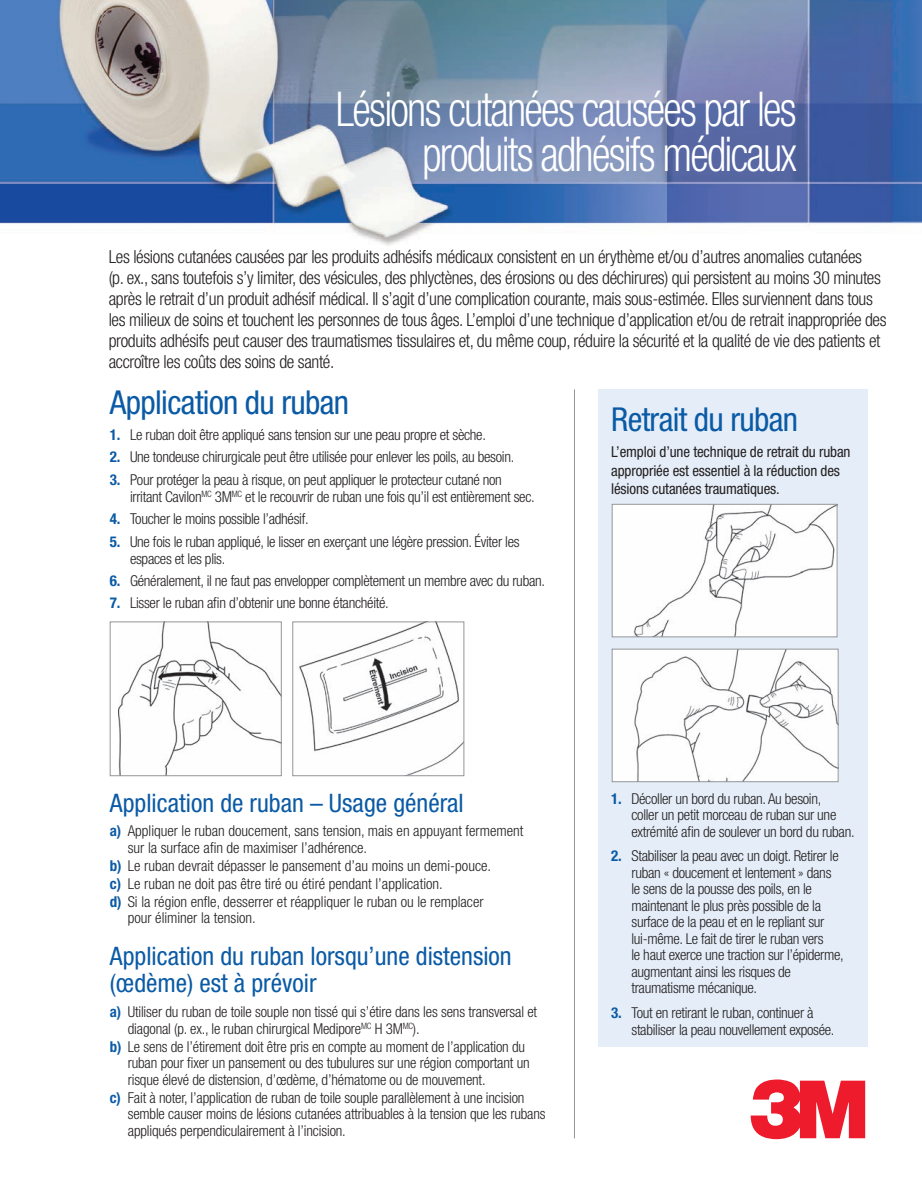
<style>
.page{position:relative;width:922px;height:1194px;background:#fff}
.page>*{position:absolute;margin:0;border:0;box-sizing:border-box;transform-origin:0 0}
.t1{font:300 condensed 48px/45px "Helvetica Neue";letter-spacing:-.04em;color:#fff;text-align:right;scale:.9 1}
.t2{font:condensed 33px "Helvetica Neue";letter-spacing:-.02em;color:#0a5aa5}
.t3{font:condensed 25.5px/27px "Helvetica Neue";color:#0a5aa5}
.t4{font:300 condensed 18px/21px "Helvetica Neue";letter-spacing:-.02em;color:#231f20}
.t5{font:300 condensed 15px/16.5px "Helvetica Neue";letter-spacing:-.02em;color:#231f20}
.t6{font:300 condensed 15px/16.5px "Helvetica Neue";color:#231f20}
.t7{font:condensed 15px/19.5px "Helvetica Neue";letter-spacing:-.01em;color:#231f20}
.t8{font:700 condensed 15px "Helvetica Neue";color:#0a5aa5}
.s1{font-weight:700;color:#0a5aa5}
</style>
<div class="page">
<div style="left:598px;top:389px;width:269px;height:657px;background:#e5eef8"></div>
<hr style="left:574px;top:389px;width:1px;height:748px;background:#939598">
<img style="left:0;top:0;width:921px;height:246px">
<img style="left:118px;top:623px;width:162px;height:151px">
<div style="left:110px;top:621px;width:172px;height:155px;border:1px solid #939598"></div>
<img style="left:299px;top:623px;width:163px;height:151px">
<div style="left:292px;top:621px;width:172px;height:155px;border:1px solid #939598"></div>
<img style="left:613px;top:506px;width:222px;height:129px">
<div style="left:611px;top:504px;width:226px;height:133px;border:1px solid #939598"></div>
<img style="left:613px;top:650px;width:223px;height:129px">
<div style="left:611px;top:648px;width:227px;height:133px;border:1px solid #939598"></div>
<svg style="left:750px;top:1079px;width:115px;height:59px"></svg>
<h1 class="t1" style="left:336px;top:86px;width:513px">Lésions cutanées causées par les produits adhésifs médicaux</h1>
<p class="t4" style="left:109px;top:246px;width:779px">Les lésions cutanées causées par les produits adhésifs médicaux consistent en un érythème et/ou d’autres anomalies cutanées<br>(p. ex., sans toutefois s’y limiter, des vésicules, des phlyctènes, des érosions ou des déchirures) qui persistent au moins 30 minutes après le retrait d’un produit adhésif médical. Il s’agit d’une complication courante, mais sous-estimée. Elles surviennent dans tous les milieux de soins et touchent les personnes de tous âges. L’emploi d’une technique d’application et/ou de retrait inappropriée des produits adhésifs peut causer des traumatismes tissulaires et, du même coup, réduire la sécurité et la qualité de vie des patients et accroître les coûts des soins de santé.</p>
<h2 class="t2" style="left:110px;top:383px;width:241px">Application du ruban</h2>
<p class="t5" style="left:110px;top:426px;width:377px"><span class="s1">1.</span> Le ruban doit être appliqué sans tension sur une peau propre et sèche.</p>
<p class="t5" style="left:110px;top:448px;width:406px"><span class="s1">2.</span> Une tondeuse chirurgicale peut être utilisée pour enlever les poils, au besoin.</p>
<p class="t8" style="left:110px;top:470px;width:12px">3.</p>
<p class="t5" style="left:130px;top:470px;width:406px;line-height:17.2px">Pour protéger la peau à risque, on peut appliquer le protecteur cutané non irritant Cavilon<sup>MC</sup> 3M<sup>MC</sup> et le recouvrir de ruban une fois qu’il est entièrement sec.</p>
<p class="t5" style="left:110px;top:510px;width:200px"><span class="s1">4.</span> Toucher le moins possible l’adhésif.</p>
<p class="t5" style="left:130px;top:532px;width:391px;line-height:17.2px;text-indent:-20px"><span class="s1">5.</span> Une fois le ruban appliqué, le lisser en exerçant une légère pression. Éviter les espaces et les plis.</p>
<p class="t5" style="left:110px;top:572px;width:437px"><span class="s1">6.</span> Généralement, il ne faut pas envelopper complètement un membre avec du ruban.</p>
<p class="t5" style="left:110px;top:594px;width:280px"><span class="s1">7.</span> Lisser le ruban afin d’obtenir une bonne étanchéité.</p>
<h3 class="t2" style="left:611px;top:399px;width:188px">Retrait du ruban</h3>
<p class="t7" style="left:611px;top:441px;width:241px">L’emploi d’une technique de retrait du ruban appropriée est essentiel à la réduction des</p>
<p class="t7" style="left:611px;top:479px;width:170px">lésions cutanées traumatiques.</p>
<h2 class="t3" style="left:110px;top:788px;width:355px">Application de ruban – Usage général</h2>
<p class="t6" style="left:110px;top:822px;width:415px"><span class="s1">a)</span> Appliquer le ruban doucement, sans tension, mais en appuyant fermement</p>
<p class="t6" style="left:110px;top:856px;width:383px"><span class="s1">b)</span> Le ruban devrait dépasser le pansement d’au moins un demi-pouce.</p>
<p class="t6" style="left:128px;top:838px;width:241px">sur la surface afin de maximiser l’adhérence.</p>
<p class="t6" style="left:110px;top:874px;width:334px"><span class="s1">c)</span> Le ruban ne doit pas être tiré ou étiré pendant l’application.</p>
<p class="t6" style="left:128px;top:892px;width:357px;text-indent:-18px"><span class="s1">d)</span> Si la région enfle, desserrer et réappliquer le ruban ou le remplacer pour éliminer la tension.</p>
<h2 class="t3" style="left:110px;top:942px;width:403px">Application du ruban lorsqu’une distension (œdème) est à prévoir</h2>
<p class="t5" style="left:128px;top:1003px;width:411px;text-indent:-18px"><span class="s1">a)</span> Utiliser du ruban de toile souple non tissé qui s’étire dans les sens transversal et diagonal (p. ex., le ruban chirurgical Medipore<sup>MC</sup> H 3M<sup>MC</sup>).</p>
<p class="t5" style="left:128px;top:1037px;width:403px;text-indent:-18px"><span class="s1">b)</span> Le sens de l’étirement doit être pris en compte au moment de l’application du ruban pour fixer un pansement ou des tubulures sur une région comportant un risque élevé de distension, d’œdème, d’hématome ou de mouvement.</p>
<p class="t5" style="left:128px;top:1088px;width:419px;text-indent:-18px"><span class="s1">c)</span> Fait à noter, l’application de ruban de toile souple parallèlement à une incision semble causer moins de lésions cutanées attribuables à la tension que les rubans appliqués perpendiculairement à l’incision.</p>
<p class="t5" style="left:631px;top:789px;width:225px;text-indent:-20px"><span class="s1">1.</span> Décoller un bord du ruban. Au besoin,<br>coller un petit morceau de ruban sur une extrémité afin de soulever un bord du ruban.</p>
<p class="t5" style="left:631px;top:847px;width:214px;text-indent:-20px"><span class="s1">2.</span> Stabiliser la peau avec un doigt. Retirer le ruban « doucement et lentement » dans le sens de la pousse des poils, en le maintenant le plus près possible de la surface de la peau et en le repliant sur lui-même. Le fait de tirer le ruban vers<br>le haut exerce une traction sur l’épiderme, augmentant ainsi les risques de traumatisme mécanique.</p>
<p class="t5" style="left:631px;top:1004px;width:204px;text-indent:-20px"><span class="s1">3.</span> Tout en retirant le ruban, continuer à stabiliser la peau nouvellement exposée.</p>
</div>
